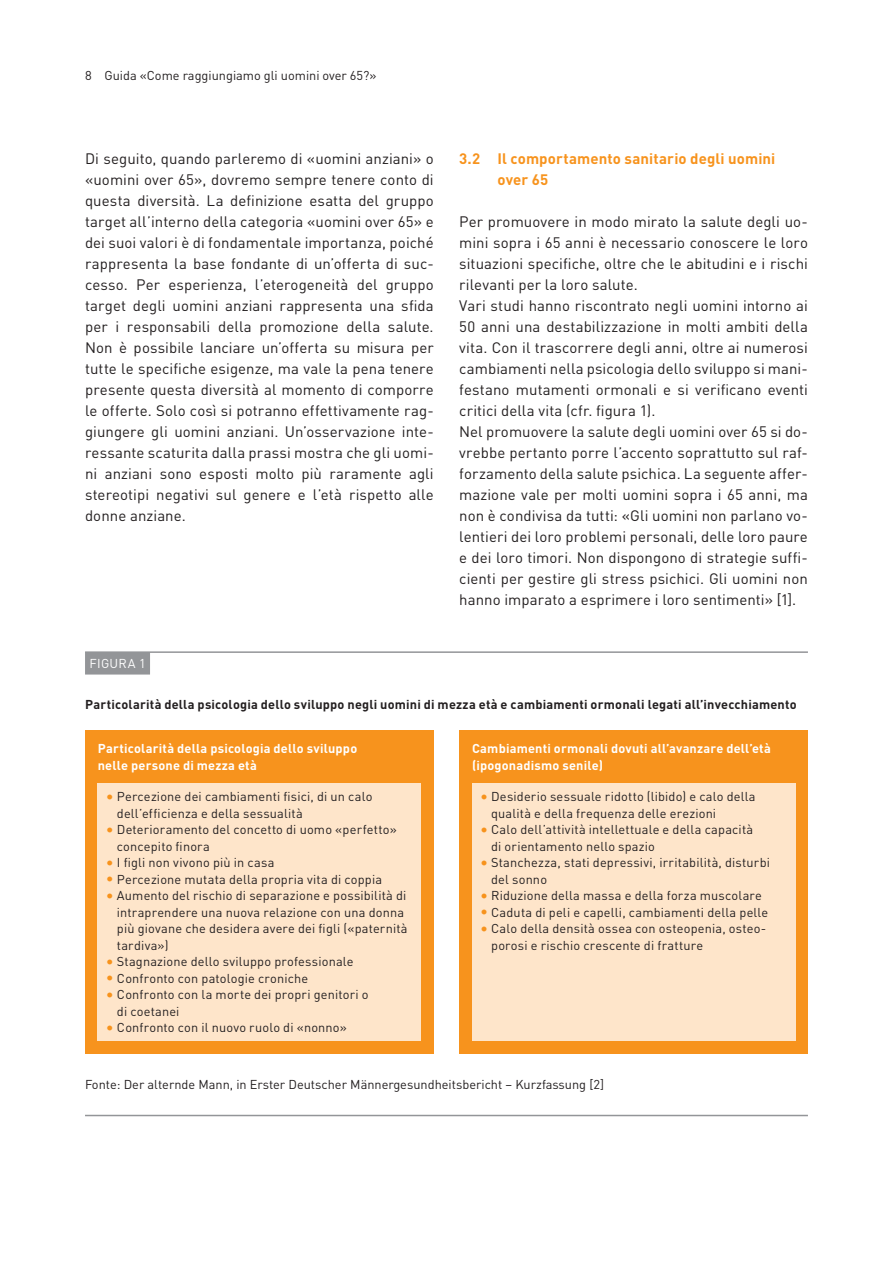
<style>
.page{position:relative;width:893px;height:1263px;background:#fff}
.page>*{position:absolute;margin:0;border:0;box-sizing:border-box;transform-origin:0 0}
.t1{font:15px/21px "DINOT";letter-spacing:.005em;color:#231f20;text-align:justify}
.t2{font:700 15px/21px "DINOT";letter-spacing:.01em;color:#f7931d}
.t3{font:12.75px/16.5px "DINOT";letter-spacing:.015em;color:#231f20}
.t4{font:700 12.75px/16.5px "DINOT";letter-spacing:.015em;color:#fff}
.t5{font:700 12.75px "DINOT";letter-spacing:.015em;color:#231f20}
.t6{font:12.75px "DINOT";letter-spacing:.02em;color:#fff}
.s1{font-weight:700;font-size:15px;color:#f7931d}
</style>
<div class="page">
<hr style="left:85px;top:651px;width:723px;height:2px;background:#939598">
<div style="left:85px;top:652px;width:65px;height:22px;background:#939598"></div>
<hr style="left:85px;top:1115px;width:723px;height:1px;background:#939598">
<div style="left:85px;top:731px;width:349px;height:323px;background:#f7931d"></div>
<div style="left:459px;top:731px;width:349px;height:323px;background:#f7931d"></div>
<div style="left:98px;top:783px;width:323px;height:258px;background:#fee5ca"></div>
<div style="left:472px;top:783px;width:323px;height:258px;background:#fee5ca"></div>
<p class="t3" style="left:85px;top:66px;width:293px">8 Guida «Come raggiungiamo gli uomini over 65?»</p>
<p class="t1" style="left:85px;top:147px;width:350px">Di seguito, quando parleremo di «uomini anziani» o «uomini over 65», dovremo sempre tenere conto di questa diversità. La definizione esatta del gruppo target all’interno della categoria «uomini over 65» e dei suoi valori è di fondamentale importanza, poiché rappresenta la base fondante di un’offerta di suc&shy;cesso. Per esperienza, l’eterogeneità del gruppo target degli uomini anziani rappresenta una sfida per i responsabili della promozione della salute.<br>Non è possibile lanciare un’offerta su misura per tutte le specifiche esigenze, ma vale la pena tenere presente questa diversità al momento di comporre le offerte. Solo così si potranno effettivamente rag&shy;giungere gli uomini anziani. Un’osservazione inte&shy;ressante scaturita dalla prassi mostra che gli uomi&shy;ni anziani sono esposti molto più raramente agli stereotipi negativi sul genere e l’età rispetto alle donne anziane.</p>
<p class="t2" style="left:497px;top:147px;width:279px;text-indent:-38px">3.2 Il comportamento sanitario degli uomini over 65</p>
<p class="t1" style="left:459px;top:210px;width:350px;text-align:left">Per promuovere in modo mirato la salute degli uo&shy;mini sopra i 65 anni è necessario conoscere le loro situazioni specifiche, oltre che le abitudini e i rischi rilevanti per la loro salute.<br>Vari studi hanno riscontrato negli uomini intorno ai 50 anni una destabilizzazione in molti ambiti della vita. Con il trascorrere degli anni, oltre ai numerosi cambiamenti nella psicologia dello sviluppo si mani&shy;festano mutamenti ormonali e si verificano eventi critici della vita (cfr. figura 1).<br>Nel promuovere la salute degli uomini over 65 si do&shy;vrebbe pertanto porre l’accento soprattutto sul raf&shy;forzamento della salute psichica. La seguente affer&shy;mazione vale per molti uomini sopra i 65 anni, ma non è condivisa da tutti: «Gli uomini non parlano vo&shy;lentieri dei loro problemi personali, delle loro paure e dei loro timori. Non dispongono di strategie suffi&shy;cienti per gestire gli stress psichici. Gli uomini non hanno imparato a esprimere i loro sentimenti» [1].</p>
<p class="t6" style="left:89px;top:654px;width:58px">FIGURA 1</p>
<p class="t5" style="left:85px;top:696px;width:713px">Particolarità della psicologia dello sviluppo negli uomini di mezza età e cambiamenti ormonali legati all’invecchiamento</p>
<p class="t4" style="left:98px;top:740px;width:261px">Particolarità della psicologia dello sviluppo nelle persone di mezza età</p>
<p class="t4" style="left:472px;top:740px;width:300px">Cambiamenti ormonali dovuti all’avanzare dell’età (ipogonadismo senile)</p>
<p class="t3" style="left:117px;top:788px;width:257px;text-indent:-11px"><span class="s1">•</span> Percezione dei cambiamenti fisici, di un calo dell’efficienza e della sessualità</p>
<p class="t3" style="left:117px;top:821px;width:281px;text-indent:-11px"><span class="s1">•</span> Deterioramento del concetto di uomo «perfetto» concepito finora</p>
<p class="t3" style="left:106px;top:854px;width:170px"><span class="s1">•</span> I figli non vivono più in casa</p>
<p class="t3" style="left:106px;top:870px;width:277px"><span class="s1">•</span> Percezione mutata della propria vita di coppia</p>
<p class="t3" style="left:117px;top:887px;width:292px;text-indent:-11px"><span class="s1">•</span> Aumento del rischio di separazione e possibilità di intraprendere una nuova relazione con una donna più giovane che desidera avere dei figli («paternità tardiva»)</p>
<p class="t3" style="left:106px;top:953px;width:249px"><span class="s1">•</span> Stagnazione dello sviluppo professionale</p>
<p class="t3" style="left:106px;top:969px;width:203px"><span class="s1">•</span> Confronto con patologie croniche</p>
<p class="t3" style="left:117px;top:986px;width:253px;text-indent:-11px"><span class="s1">•</span> Confronto con la morte dei propri genitori o di coetanei</p>
<p class="t3" style="left:106px;top:1019px;width:242px"><span class="s1">•</span> Confronto con il nuovo ruolo di «nonno»</p>
<p class="t3" style="left:491px;top:788px;width:266px;text-indent:-11px"><span class="s1">•</span> Desiderio sessuale ridotto (libido) e calo della qualità e della frequenza delle erezioni</p>
<p class="t3" style="left:491px;top:821px;width:264px;text-indent:-11px"><span class="s1">•</span> Calo dell’attività intellettuale e della capacità di orientamento nello spazio</p>
<p class="t3" style="left:491px;top:854px;width:280px;text-indent:-11px"><span class="s1">•</span> Stanchezza, stati depressivi, irritabilità, disturbi del sonno</p>
<p class="t3" style="left:480px;top:887px;width:283px"><span class="s1">•</span> Riduzione della massa e della forza muscolare</p>
<p class="t3" style="left:480px;top:903px;width:289px"><span class="s1">•</span> Caduta di peli e capelli, cambiamenti della pelle</p>
<p class="t3" style="left:491px;top:920px;width:275px;text-indent:-11px"><span class="s1">•</span> Calo della densità ossea con osteopenia, osteo&shy;porosi e rischio crescente di fratture</p>
<p class="t3" style="left:85px;top:1076px;width:520px">Fonte: Der alternde Mann, in Erster Deutscher Männergesundheitsbericht – Kurzfassung [2]</p>
</div>
